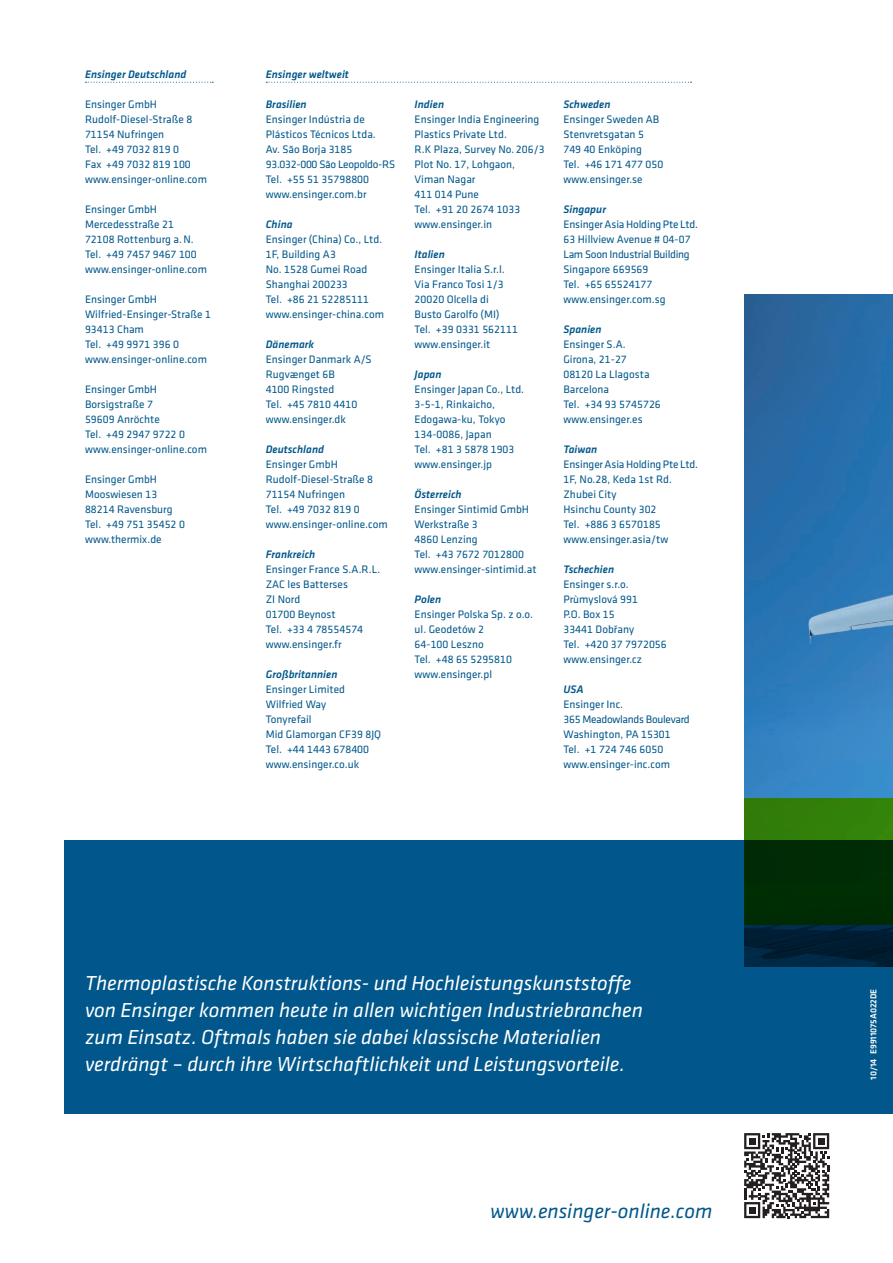
<style>
.page{position:relative;width:893px;height:1263px;background:#fff}
.page>*{position:absolute;margin:0;border:0;box-sizing:border-box;transform-origin:0 0}
.t1{font:italic 21px/27px "Klavika";color:#fff}
.t2{font:italic 21px "Klavika";color:#01578b}
.t3{font:11.25px/15px "Klavika";letter-spacing:.005em;color:#01578b}
.t4{font:italic 500 11.25px "Klavika";letter-spacing:.005em;color:#01578b}
.t5{font:500 9px "Klavika";color:#fff}
</style>
<div class="page">
<img style="left:744px;top:294px;width:149px;height:504px">
<div style="left:64px;top:840px;width:829px;height:273px;background:#01578b"></div>
<svg style="left:744px;top:798px;width:149px;height:126px;background:#104806"></svg>
<svg style="left:266px;top:82px;width:425px;height:1px"></svg>
<svg style="left:85px;top:82px;width:128px;height:1px"></svg>
<svg style="left:744px;top:1133px;width:85px;height:85px"></svg>
<p class="t4" style="left:85px;top:67px;width:103px">Ensinger Deutschland</p>
<p class="t3" style="left:85px;top:96px;width:123px">Ensinger GmbH<br>Rudolf-Diesel-Straße 8<br>71154 Nufringen<br>Tel. +49 7032 819 0<br>Fax +49 7032 819 100 www.ensinger-online.com</p>
<p class="t3" style="left:85px;top:201px;width:123px">Ensinger GmbH<br>Mercedesstraße 21<br>72108 Rottenburg a.N.<br>Tel. +49 7457 9467 100 www.ensinger-online.com</p>
<p class="t3" style="left:85px;top:291px;width:128px">Ensinger GmbH<br>Wilfried-Ensinger-Straße 1<br>93413 Cham<br>Tel. +49 9971 396 0 www.ensinger-online.com</p>
<p class="t3" style="left:85px;top:381px;width:123px">Ensinger GmbH<br>Borsigstraße 7<br>59609 Anröchte<br>Tel. +49 2947 9722 0 www.ensinger-online.com</p>
<p class="t3" style="left:85px;top:471px;width:101px">Ensinger GmbH<br>Mooswiesen 13<br>88214 Ravensburg<br>Tel. +49 751 35452 0 www.thermix.de</p>
<p class="t4" style="left:266px;top:67px;width:85px">Ensinger weltweit</p>
<p class="t4" style="left:266px;top:97px;width:42px">Brasilien</p>
<p class="t3" style="left:266px;top:111px;width:131px">Ensinger Indústria de<br>Plásticos Técnicos Ltda.<br>Av. São Borja 3185<br>93.032-000 São Leopoldo-RS<br>Tel. +55 51 35798800 www.ensinger.com.br</p>
<p class="t4" style="left:266px;top:217px;width:28px">China</p>
<p class="t3" style="left:266px;top:231px;width:120px">Ensinger (China) Co., Ltd.<br>1F, Building A3<br>No. 1528 Gumei Road<br>Shanghai 200233<br>Tel. +86 21 52285111 www.ensinger-china.com</p>
<p class="t4" style="left:266px;top:337px;width:50px">Dänemark</p>
<p class="t3" style="left:266px;top:351px;width:107px">Ensinger Danmark A/S<br>Rugvænget 6B<br>4100 Ringsted<br>Tel. +45 7810 4410 www.ensinger.dk</p>
<p class="t4" style="left:266px;top:442px;width:60px">Deutschland</p>
<p class="t3" style="left:266px;top:456px;width:123px">Ensinger GmbH<br>Rudolf-Diesel-Straße 8<br>71154 Nufringen<br>Tel. +49 7032 819 0 www.ensinger-online.com</p>
<p class="t4" style="left:266px;top:547px;width:51px">Frankreich</p>
<p class="t3" style="left:266px;top:561px;width:116px">Ensinger France S.A.R.L.<br>ZAC les Batterses<br>ZI Nord<br>01700 Beynost<br>Tel. +33 4 78554574 www.ensinger.fr</p>
<p class="t4" style="left:266px;top:667px;width:73px">Großbritannien</p>
<p class="t3" style="left:266px;top:681px;width:117px">Ensinger Limited<br>Wilfried Way<br>Tonyrefail<br>Mid Glamorgan CF39 8JQ<br>Tel. +44 1443 678400 www.ensinger.co.uk</p>
<p class="t4" style="left:415px;top:97px;width:31px">Indien</p>
<p class="t3" style="left:415px;top:111px;width:132px">Ensinger India Engineering<br>Plastics Private Ltd.<br>R.K Plaza, Survey No.206/3<br>Plot No. 17, Lohgaon,<br>Viman Nagar<br>411 014 Pune<br>Tel. +91 20 2674 1033 www.ensinger.in</p>
<p class="t4" style="left:415px;top:247px;width:32px">Italien</p>
<p class="t3" style="left:415px;top:261px;width:105px">Ensinger Italia S.r.l.<br>Via Franco Tosi 1/3<br>20020 Olcella di<br>Busto Garolfo (MI)<br>Tel. +39 0331 562111 www.ensinger.it</p>
<p class="t4" style="left:415px;top:367px;width:28px">Japan</p>
<p class="t3" style="left:415px;top:381px;width:111px">Ensinger Japan Co., Ltd.<br>3-5-1, Rinkaicho,<br>Edogawa-ku, Tokyo<br>134-0086, Japan<br>Tel. +81 3 5878 1903 www.ensinger.jp</p>
<p class="t4" style="left:415px;top:487px;width:49px">Österreich</p>
<p class="t3" style="left:415px;top:501px;width:124px">Ensinger Sintimid GmbH<br>Werkstraße 3<br>4860 Lenzing<br>Tel. +43 7672 7012800 www.ensinger-sintimid.at</p>
<p class="t4" style="left:415px;top:592px;width:28px">Polen</p>
<p class="t3" style="left:415px;top:606px;width:120px">Ensinger Polska Sp. z o.o. ul. Geodetów 2<br>64-100 Leszno<br>Tel. +48 65 5295810 www.ensinger.pl</p>
<p class="t4" style="left:563px;top:97px;width:48px">Schweden</p>
<p class="t3" style="left:563px;top:111px;width:101px">Ensinger Sweden AB<br>Stenvretsgatan 5<br>749 40 Enköping<br>Tel. +46 171 477 050 www.ensinger.se</p>
<p class="t4" style="left:563px;top:201px;width:44px">Singapur</p>
<p class="t3" style="left:563px;top:216px;width:136px">Ensinger Asia Holding Pte Ltd.<br>63 Hillview Avenue # 04-07<br>Lam Soon Industrial Building<br>Singapore 669569<br>Tel. +65 65524177 www.ensinger.com.sg</p>
<p class="t4" style="left:563px;top:321px;width:40px">Spanien</p>
<p class="t3" style="left:563px;top:336px;width:99px">Ensinger S.A.<br>Girona, 21-27<br>08120 La Llagosta<br>Barcelona<br>Tel. +34 93 5745726 www.ensinger.es</p>
<p class="t4" style="left:563px;top:441px;width:35px">Taiwan</p>
<p class="t3" style="left:563px;top:456px;width:136px">Ensinger Asia Holding Pte Ltd.<br>1F, No.28, Keda 1st Rd.<br>Zhubei City<br>Hsinchu County 302<br>Tel. +886 3 6570185 www.ensinger.asia/tw</p>
<p class="t4" style="left:563px;top:561px;width:52px">Tschechien</p>
<p class="t3" style="left:563px;top:576px;width:105px">Ensinger s.r.o.<br>Prùmyslová 991<br>P.O. Box 15<br>33441 Dobřany<br>Tel. +420 37 7972056 www.ensinger.cz</p>
<p class="t4" style="left:563px;top:681px;width:22px">USA</p>
<p class="t3" style="left:563px;top:696px;width:128px">Ensinger Inc.<br>365 Meadowlands Boulevard<br>Washington, PA 15301<br>Tel. +1 724 746 6050 www.ensinger-inc.com</p>
<p class="t1" style="left:85px;top:969px;width:559px">Thermoplastische Konstruktions- und Hochleistungskunststoffe von Ensinger kommen heute in allen wichtigen Industriebranchen zum Einsatz. Oftmals haben sie dabei klassische Materialien verdrängt – durch ihre Wirtschaftlichkeit und Leistungsvorteile.</p>
<h1 class="t2" style="left:490px;top:1198px;width:224px">www.ensinger-online.com</h1>
<p class="t5" style="left:867px;top:1079px;width:92px;rotate:-90deg">10/14 E9911075A022DE</p>
</div>
